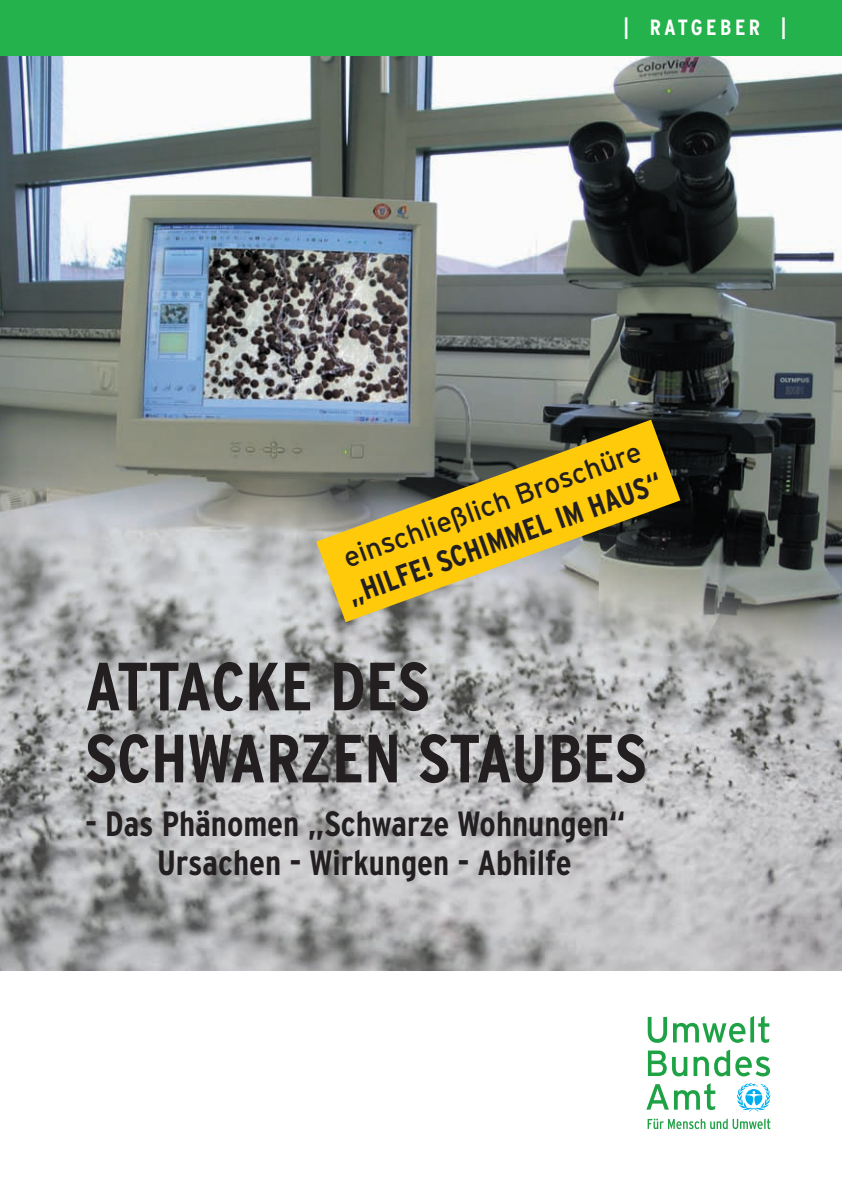
<style>
.page{position:relative;width:842px;height:1191px;background:#fff}
.page>*{position:absolute;margin:0;border:0;box-sizing:border-box;transform-origin:0 0}
.t1{font:700 condensed 68px/72px "Interstate";color:#231f20}
.t2{font:700 condensed 35px/39px "Interstate";color:#231f20;text-align:center}
.t3{font:700 condensed 30px "Interstate";color:#231f20}
.t4{font:28px "Interstate";color:#231f20}
.t5{font:700 condensed 22px "Interstate";letter-spacing:.16em;color:#fff}
</style>
<div class="page">
<div style="left:0;top:0;width:842px;height:57px;background:#23b24b"></div>
<img style="left:0;top:57px;width:842px;height:913px">
<svg style="left:648px;top:1017px;width:19px;height:25px"></svg>
<svg style="left:673px;top:1016px;width:96px;height:26px"></svg>
<svg style="left:648px;top:1050px;width:39px;height:26px"></svg>
<svg style="left:693px;top:1049px;width:77px;height:27px"></svg>
<svg style="left:646px;top:1083px;width:69px;height:27px"></svg>
<svg style="left:737px;top:1083px;width:33px;height:28px"></svg>
<svg style="left:648px;top:1118px;width:122px;height:11px"></svg>
<svg style="left:316px;top:420px;width:364px;height:202px"></svg>
<p class="t5" style="left:623px;top:15px;width:164px">| RATGEBER |</p>
<p class="t4" style="left:339px;top:543px;width:317px;rotate:-20deg">einschließlich Broschüre</p>
<p class="t3" style="left:342px;top:579px;width:334px;rotate:-20deg">„HILFE! SCHIMMEL IM HAUS“</p>
<h1 class="t1" style="left:85px;top:651px;width:563px">ATTACKE DES<br>SCHWARZEN STAUBES</h1>
<p class="t2" style="left:85px;top:804px;width:542px">- Das Phänomen „Schwarze Wohnungen“<br>Ursachen - Wirkungen - Abhilfe</p>
</div>
